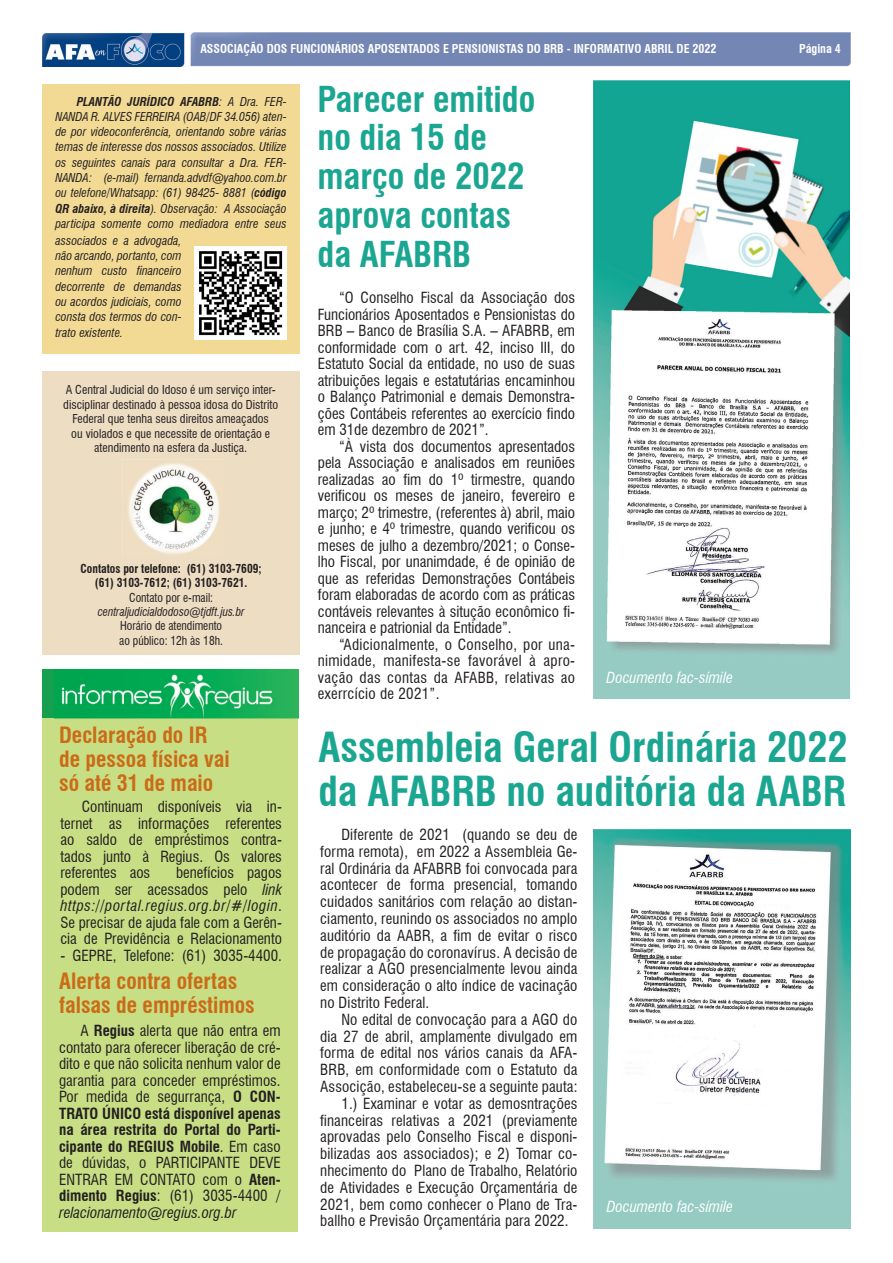
<style>
.page{position:relative;width:893px;height:1263px;background:#fff}
.page>*{position:absolute;margin:0;border:0;box-sizing:border-box;transform-origin:0 0}
.t1{font:700 condensed 40.5px "Swiss 721 BT";color:#1ba691}
.t2{font:700 condensed 34.8px "Swiss 721 BT";color:#1ba691}
.t3{font:700 condensed 21.9px "Swiss 721 BT";color:#ca6c17}
.t4{font:condensed 15px/16.5px "Swiss 721 BT";color:#231f20;text-align:justify}
.t5{font:italic condensed 15px "Swiss 721 BT";color:#fff}
.t6{font:italic condensed 12px/15.3px "Swiss 721 BT";color:#231f20;text-align:justify}
.t7{font:condensed 12px/14.4px "Swiss 721 BT";color:#231f20;text-align:center}
.t8{font:700 condensed 12px "Swiss 721 BT";color:#fff}
.t9{font:700 condensed 12px "Swiss 721 BT";color:#231f20;scale:.96 1}
.t10{font:condensed 12px "Swiss 721 BT";color:#231f20;scale:.96 1}
.t11{font:italic condensed 12px "Swiss 721 BT";color:#231f20;scale:.94 1}
.s1{font-weight:700}
.s2{font-style:italic}
</style>
<div class="page">
<img style="left:43px;top:33px;width:807px;height:34px">
<img style="left:593px;top:829px;width:257px;height:400px">
<img style="left:593px;top:80px;width:257px;height:619px">
<div style="left:43px;top:84px;width:257px;height:270px;background:#f2da94"></div>
<div style="left:43px;top:372px;width:257px;height:283px;background:#ecddc3"></div>
<div style="left:43px;top:669px;width:255px;height:563px;background:#c8de85"></div>
<div style="left:43px;top:669px;width:255px;height:49px;background:#169f4e"></div>
<img style="left:55px;top:669px;width:243px;height:49px">
<img style="left:194px;top:246px;width:93px;height:93px">
<img style="left:128px;top:463px;width:92px;height:91px">
<p class="t8" style="left:200px;top:42px;width:518px">ASSOCIAÇÃO DOS FUNCIONÁRIOS APOSENTADOS E PENSIONISTAS DO BRB - INFORMATIVO ABRIL DE 2022</p>
<p class="t8" style="left:799px;top:42px;width:43px">Página 4</p>
<p class="t2" style="left:318px;top:78px;width:219px">Parecer emitido</p>
<p class="t2" style="left:318px;top:117px;width:171px">no dia 15 de</p>
<p class="t2" style="left:318px;top:156px;width:208px">março de 2022</p>
<p class="t2" style="left:318px;top:194px;width:195px">aprova contas</p>
<p class="t2" style="left:318px;top:233px;width:155px">da AFABRB</p>
<p class="t4" style="left:318px;top:289px;width:259px;text-indent:21px">“O Conselho Fiscal da Associação dos Funcionários Aposentados e Pensionistas do BRB – Banco de Brasília S.A. – AFABRB, em conformidade com o art. 42, inciso III, do Estatuto Social da entidade, no uso de suas atribuições legais e estatutárias encaminhou o Balanço Patrimonial e demais Demonstra&shy;ções Contábeis referentes ao exercício findo em 31de dezembro de 2021”.</p>
<p class="t4" style="left:318px;top:438px;width:259px;text-indent:21px">“À vista dos documentos apresentados pela Associação e analisados em reuniões realizadas ao fim do 1º tirmestre, quando verificou os meses de janeiro, fevereiro e março; 2º trimestre, (referentes à) abril, maio e junho; e 4º trimestre, quando verificou os meses de julho a dezembro/2021; o Conse&shy;lho Fiscal, por unanimdade, é de opinião de que as referidas Demonstrações Contábeis foram elaboradas de acordo com as práticas contáveis relevantes à situção econômico fi&shy;nanceira e patrionial da Entidade”.</p>
<p class="t4" style="left:318px;top:636px;width:259px;text-indent:21px">“Adicionalmente, o Conselho, por una&shy;nimidade, manifesta-se favorável à apro&shy;vação das contas da AFABB, relativas ao exerrcício de 2021”.</p>
<p class="t6" style="left:55px;top:94px;width:233px;text-indent:21px"><span class="s1">PLANTÃO JURÍDICO AFABRB</span>: A Dra. FER-NANDA R. ALVES FERREIRA (OAB/DF 34.056) aten&shy;de por videoconferência, orientando sobre várias temas de interesse dos nossos associados. Utilize os seguintes canais para consultar a Dra. FER-NANDA: (e-mail) fernanda.advdf@yahoo.com.br ou telefone/Whatsapp: (61) 98425- 8881 (<span class="s1">código QR abaixo, à direita</span>). Observação: A Associação participa somente como mediadora entre seus</p>
<p class="t6" style="left:55px;top:233px;width:128px">associados e a advogada, não arcando, portanto, com nenhum custo financeiro decorrente de demandas ou acordos judiciais, como consta dos termos do con&shy;trato existente.</p>
<p class="t7" style="left:63px;top:383px;width:216px">A Central Judicial do Idoso é um serviço inter&shy;disciplinar destinado à pessoa idosa do Distrito Federal que tenha seus direitos ameaçados<br>ou violados e que necessite de orientação e atendimento na esfera da Justiça.</p>
<p class="t9" style="left:81px;top:561px;width:190px">Contatos por telefone: (61) 3103-7609;</p>
<p class="t9" style="left:95px;top:575px;width:160px">(61) 3103-7612; (61) 3103-7621.</p>
<p class="t10" style="left:129px;top:590px;width:89px">Contato por e-mail:</p>
<p class="t11" style="left:98px;top:604px;width:158px">centraljudicialdodoso@tjdft.jus.br</p>
<p class="t10" style="left:120px;top:619px;width:108px">Horário de atendimento</p>
<p class="t10" style="left:119px;top:633px;width:110px">ao público: 12h às 18h.</p>
<p class="t5" style="left:607px;top:669px;width:128px">Documento fac-símile</p>
<p class="t3" style="left:59px;top:722px;width:150px">Declaração do IR</p>
<p class="t3" style="left:59px;top:746px;width:172px">de pessoa física vai</p>
<p class="t3" style="left:59px;top:770px;width:156px">só até 31 de maio</p>
<p class="t4" style="left:60px;top:799px;width:223px;text-indent:21px">Continuam disponíveis via in&shy;ternet as informações referentes ao saldo de empréstimos contra&shy;tados junto à Regius. Os valores referentes aos</p>
<p class="t4" style="left:60px;top:865px;width:223px;text-indent:116px">benefícios pagos podem ser acessados pelo <span class="s2">link https://portal.regius.org.br/#/login</span>.<br>Se precisar de ajuda fale com a Gerên&shy;cia de Previdência e Relacionamento</p>
<p class="t4" style="left:60px;top:947px;width:223px">- GEPRE, Telefone: (61) 3035-4400.</p>
<p class="t3" style="left:59px;top:968px;width:180px">Alerta contra ofertas</p>
<p class="t3" style="left:59px;top:992px;width:197px">falsas de empréstimos</p>
<p class="t4" style="left:59px;top:1022px;width:223px;text-indent:21px">A <span class="s1">Regius</span> alerta que não entra em contato para oferecer liberação de cré&shy;dito e que não solicita nenhum valor de garantia para conceder empréstimos.<br>Por medida de segurrança, <span class="s1">O CON-TRATO ÚNICO está disponível apenas na área restrita do Portal do Parti&shy;cipante do REGIUS Mobile</span>. Em caso de dúvidas, o PARTICIPANTE DEVE ENTRAR EM CONTATO com o <span class="s1">Aten&shy;dimento Regius</span>: (61) 3035-4400 / <span class="s2">relacionamento@regius.org.br</span></p>
<p class="t1" style="left:318px;top:723px;width:531px">Assembleia Geral Ordinária 2022</p>
<p class="t1" style="left:318px;top:767px;width:529px">da AFABRB no auditória da AABR</p>
<p class="t4" style="left:320px;top:826px;width:259px;text-indent:21px">Diferente de 2021 (quando se deu de forma remota), em 2022 a Assembleia Ge&shy;ral Ordinária da AFABRB foi convocada para acontecer de forma presencial, tomando cuidados sanitários com relação ao distan&shy;ciamento, reunindo os associados no amplo auditório da AABR, a fim de evitar o risco de propagação do coronavírus. A decisão de realizar a AGO presencialmente levou ainda em consideração o alto índice de vacinação no Distrito Federal.</p>
<p class="t4" style="left:320px;top:1011px;width:259px;text-indent:21px">No edital de convocação para a AGO do dia 27 de abril, amplamente divulgado em forma de edital nos vários canais da AFA-BRB, em conformidade com o Estatuto da Associção, estabeleceu-se a seguinte pauta:</p>
<p class="t4" style="left:320px;top:1095px;width:259px;text-indent:21px">1.) Examinar e votar as demosntrações financeiras relativas a 2021 (previamente aprovadas pelo Conselho Fiscal e disponi&shy;bilizadas aos associados); e 2) Tomar co&shy;nhecimento do Plano de Trabalho, Relatório de Atividades e Execução Orçamentária de 2021, bem como conhecer o Plano de Tra&shy;ballho e Previsão Orçamentária para 2022.</p>
<p class="t5" style="left:607px;top:1198px;width:128px">Documento fac-símile</p>
</div>
